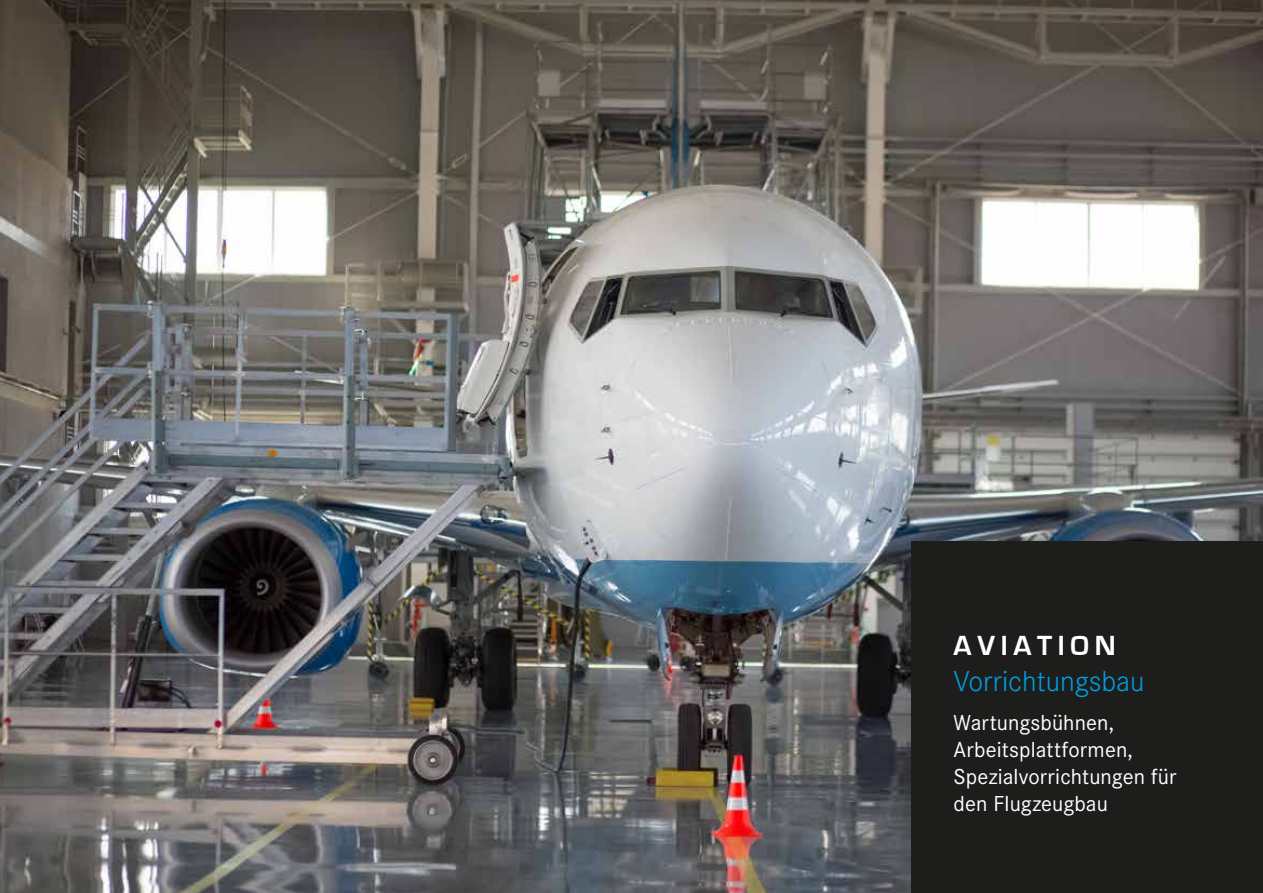
<style>
.page{position:relative;width:1263px;height:893px;background:#fff}
.page>*{position:absolute;margin:0;border:0;box-sizing:border-box;transform-origin:0 0}
.t1{font:300 30px "Corporate S";color:#009fe3}
.t2{font:700 28.5px "Eurostile";letter-spacing:.2em;color:#fff}
.t3{font:22.5px/27px "Corporate S";letter-spacing:.005em;color:#fff}
</style>
<div class="page">
<img style="left:0;top:0;width:1263px;height:893px">
<div style="left:911px;top:541px;width:352px;height:352px;background:#1d1d1b"></div>
<p class="t2" style="left:954px;top:630px;width:164px">AVIATION</p>
<h1 class="t1" style="left:954px;top:664px;width:192px">Vorrichtungsbau</h1>
<p class="t3" style="left:954px;top:710px;width:224px">Wartungsbühnen,<br>Arbeitsplattformen,<br>Spezialvorrichtungen für den Flugzeugbau</p>
</div>
